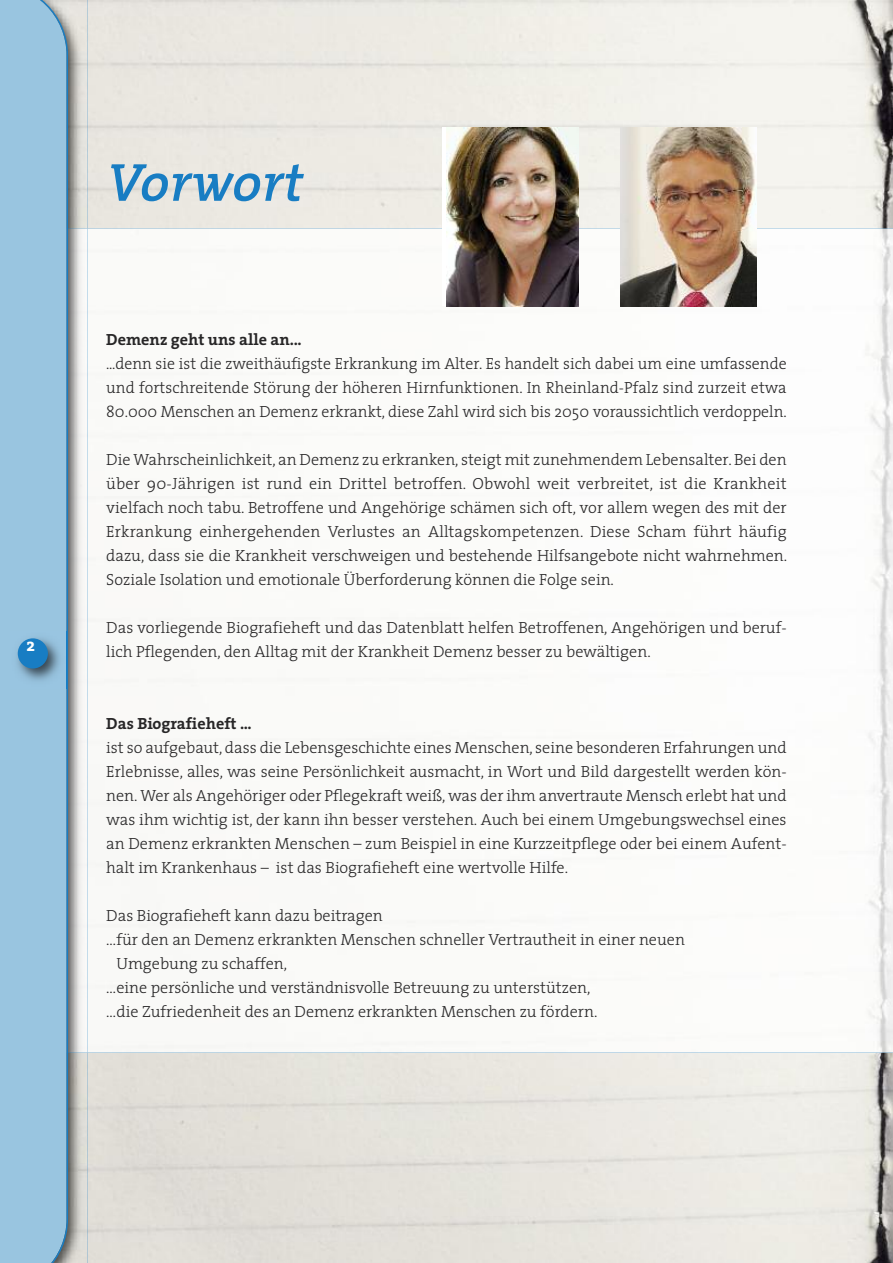
<style>
.page{position:relative;width:893px;height:1263px;background:#fbfbf9}
.page>*{position:absolute;margin:0;border:0;box-sizing:border-box;transform-origin:0 0}
.t1{font:italic 600 54px "The Serif";color:#187dc3}
.t2{font:700 18px "The Serif";color:#fff}
.t3{font:300 16.2px/24px "The Serif";color:#272627;text-align:justify}
.t4{font:700 16.2px "The Serif";color:#272627}
</style>
<div class="page">
<img style="left:88px;top:1052px;width:805px;height:211px">
<img style="left:88px;top:0;width:805px;height:229px">
<img style="left:68px;top:1052px;width:20px;height:211px">
<img style="left:68px;top:0;width:20px;height:229px">
<img style="left:68px;top:229px;width:20px;height:823px">
<div style="left:0;top:0;width:68px;height:1263px;background:#99c5e0"></div>
<img style="left:11px;top:631px;width:57px;height:57px">
<div style="left:18px;top:638px;width:30px;height:30px;background:#187dc3;border-radius:50%"></div>
<img style="left:621px;top:128px;width:136px;height:178px">
<div style="left:442px;top:128px;width:136px;height:178px;background:#fff"></div>
<img style="left:447px;top:128px;width:131px;height:178px">
<p class="t2" style="left:26px;top:639px;width:10px">2</p>
<h1 class="t1" style="left:106px;top:164px;width:198px">Vorwort</h1>
<p class="t4" style="left:106px;top:334px;width:197px">Demenz geht uns alle an...</p>
<p class="t3" style="left:106px;top:353px;width:682px">...denn sie ist die zweithäufigste Erkrankung im Alter. Es handelt sich dabei um eine umfassende und fortschreitende Störung der höheren Hirnfunktionen. In Rheinland-Pfalz sind zurzeit etwa 80.000 Menschen an Demenz erkrankt, diese Zahl wird sich bis 2050 voraussichtlich verdoppeln.</p>
<p class="t3" style="left:106px;top:449px;width:682px">Die Wahrscheinlichkeit, an Demenz zu erkranken, steigt mit zunehmendem Lebensalter. Bei den über 90-Jährigen ist rund ein Drittel betroffen. Obwohl weit verbreitet, ist die Krankheit vielfach noch tabu. Betroffene und Angehörige schämen sich oft, vor allem wegen des mit der Erkrankung einhergehenden Verlustes an Alltagskompetenzen. Diese Scham führt häufig dazu, dass sie die Krankheit verschweigen und bestehende Hilfsangebote nicht wahrnehmen.<br>Soziale Isolation und emotionale Überforderung können die Folge sein.</p>
<p class="t3" style="left:106px;top:617px;width:682px">Das vorliegende Biografieheft und das Datenblatt helfen Betroffenen, Angehörigen und beruf&shy;lich Pflegenden, den Alltag mit der Krankheit Demenz besser zu bewältigen.</p>
<p class="t4" style="left:106px;top:718px;width:147px">Das Biografieheft ...</p>
<p class="t3" style="left:106px;top:737px;width:682px">ist so aufgebaut, dass die Lebensgeschichte eines Menschen, seine besonderen Erfahrungen und Erlebnisse, alles, was seine Persönlichkeit ausmacht, in Wort und Bild dargestellt werden kön&shy;nen. Wer als Angehöriger oder Pflegekraft weiß, was der ihm anvertraute Mensch erlebt hat und was ihm wichtig ist, der kann ihn besser verstehen. Auch bei einem Umgebungswechsel eines an Demenz erkrankten Menschen – zum Beispiel in eine Kurzzeitpflege oder bei einem Aufent&shy;halt im Krankenhaus – ist das Biografieheft eine wertvolle Hilfe.</p>
<p class="t3" style="left:106px;top:905px;width:278px">Das Biografieheft kann dazu beitragen</p>
<p class="t3" style="left:106px;top:929px;width:580px">…für den an Demenz erkrankten Menschen schneller Vertrautheit in einer neuen</p>
<p class="t3" style="left:116px;top:953px;width:172px">Umgebung zu schaffen,</p>
<p class="t3" style="left:106px;top:977px;width:486px">…eine persönliche und verständnisvolle Betreuung zu unterstützen,</p>
<p class="t3" style="left:106px;top:1001px;width:493px">…die Zufriedenheit des an Demenz erkrankten Menschen zu fördern.</p>
</div>
